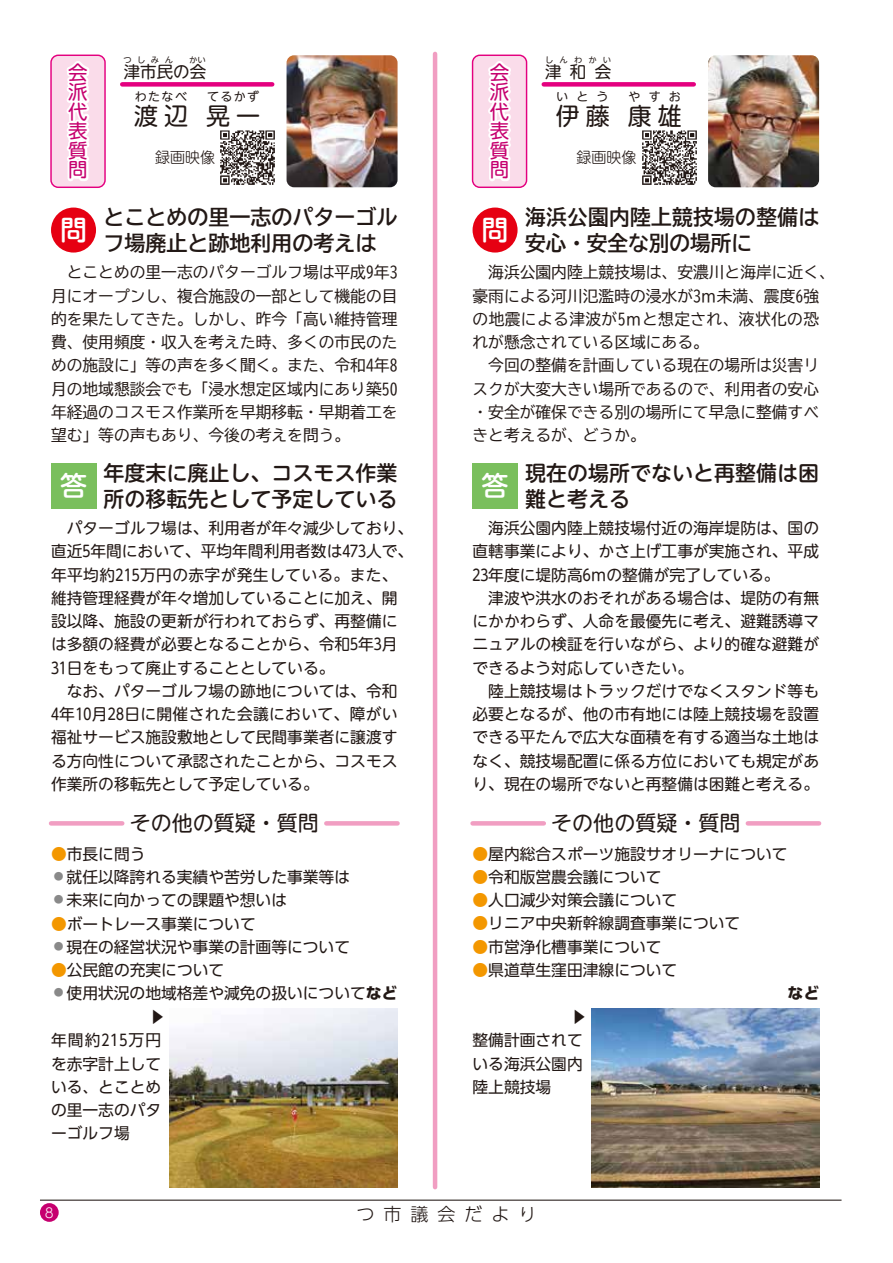
<style>
.page{position:relative;width:893px;height:1263px;background:#fff}
.page>*{position:absolute;margin:0;border:0;box-sizing:border-box;transform-origin:0 0}
.t1{font:24px "BIZ UD Shin M Go";letter-spacing:.25em;color:#221815}
.t2{font:21px/25.8px "BIZ UD Shin M Go Medium";color:#221815;text-align:right}
.t3{font:21px/25.8px "BIZ UD Gothic Bold";color:#221815}
.t4{font:21px/25.8px "BIZ UD Gothic Bold";letter-spacing:.02em;color:#221815}
.t5{font:21px "BIZ UD Shin M Go";color:#221815}
.t6{font:19.5px/19.5px "BIZ UD Shin M Go";color:#c6006f;text-align:justify}
.t7{font:18px "BIZ UD Shin Go Light";letter-spacing:.5em;color:#221815}
.t8{font:16.5px "BIZ UD Shin M Go";color:#221815}
.t9{font:15.75px/23.2px "BIZ UD Shin M Go";color:#221815}
.t10{font:15.75px/23.2px "BIZ UD Gothic";color:#221815;text-align:justify}
.t11{font:15.75px/23.2px "BIZ UD Shin Go";color:#221815;text-align:justify}
.t12{font:15px "BIZ UD Shin M Go Light";color:#221815}
.t13{font:13.5px "BIZ UDP Shin Go Light";color:#fff}
.t14{font:12px "BIZ UD Shin M Go";letter-spacing:.12em;color:#221815}
.t15{font:8.25px "BIZ UD Shin M Go";letter-spacing:.71em;color:#221815}
.s1{color:#f39700}
.s2{font-family:"BIZ UD Shin Go Bold"}
</style>
<div class="page">
<div style="left:51px;top:208px;width:45px;height:45px;background:#e60012;border-radius:50%"></div>
<div style="left:51px;top:463px;width:45px;height:45px;background:#7abf5d"></div>
<div style="left:326px;top:821px;width:72px;height:5px;background:#f19ec2"></div>
<div style="left:51px;top:821px;width:71px;height:5px;background:#f19ec2"></div>
<div style="left:473px;top:208px;width:45px;height:45px;background:#e60012;border-radius:50%"></div>
<div style="left:473px;top:463px;width:45px;height:45px;background:#7abf5d"></div>
<div style="left:748px;top:821px;width:71px;height:5px;background:#f19ec2"></div>
<div style="left:473px;top:821px;width:71px;height:5px;background:#f19ec2"></div>
<hr style="left:40px;top:1199px;width:801px;height:2px;background:#221815">
<div style="left:40px;top:1203px;width:19px;height:19px;background:#c6006f;border-radius:50%"></div>
<hr style="left:433px;top:54px;width:4px;height:1133px;background:#f19ec2">
<svg style="left:50px;top:54px;width:72px;height:131px"></svg>
<div style="left:122px;top:82px;width:150px;height:5px;background:#e4007f"></div>
<img style="left:220px;top:130px;width:55px;height:55px">
<img style="left:287px;top:55px;width:111px;height:132px">
<svg style="left:471px;top:54px;width:73px;height:131px"></svg>
<img style="left:642px;top:130px;width:55px;height:55px">
<div style="left:544px;top:82px;width:150px;height:5px;background:#e4007f"></div>
<img style="left:708px;top:55px;width:111px;height:132px">
<img style="left:170px;top:1009px;width:228px;height:178px">
<img style="left:591px;top:1009px;width:228px;height:178px">
<p class="t6" style="left:68px;top:63px;width:20px">会派代表質問</p>
<p class="t15" style="left:189px;top:55px;width:18px">かい</p>
<p class="t15" style="left:123px;top:55px;width:51px">つしみん</p>
<p class="t8" style="left:124px;top:64px;width:84px">津市民の会</p>
<p class="t14" style="left:135px;top:91px;width:54px">わたなべ</p>
<p class="t14" style="left:207px;top:91px;width:54px">てるかず</p>
<h1 class="t1" style="left:134px;top:104px;width:127px">渡辺 　晃一</h1>
<p class="t12" style="left:155px;top:150px;width:61px">録画映像</p>
<p class="t6" style="left:490px;top:63px;width:20px">会派代表質問</p>
<p class="t15" style="left:545px;top:55px;width:67px">しんわかい</p>
<p class="t8" style="left:545px;top:64px;width:67px">津 和 会</p>
<p class="t14" style="left:556px;top:91px;width:54px">いとう</p>
<p class="t14" style="left:629px;top:91px;width:54px">やすお</p>
<h1 class="t1" style="left:556px;top:104px;width:127px">伊藤 　康雄</h1>
<p class="t12" style="left:577px;top:150px;width:61px">録画映像</p>
<h2 class="t3" style="left:60px;top:204px;width:339px;text-indent:44px">とことめの里一志のパターゴル<sup>問</sup> フ場廃止と跡地利用の考えは</h2>
<h2 class="t4" style="left:482px;top:204px;width:339px;text-indent:44px">海浜公園内陸上競技場の整備は<sup>問</sup> 安心・安全な別の場所に</h2>
<p class="t10" style="left:51px;top:261px;width:348px">　とことめの里一志のパターゴルフ場は平成9年3月にオープンし、複合施設の一部として機能の目的を果たしてきた。しかし、昨今「高い維持管理費、使用頻度・収入を考えた時、多くの市民のための施設に」等の声を多く聞く。また、令和4年8月の地域懇談会でも「浸水想定区域内にあり築50年経過のコスモス作業所を早期移転・早期着工を望む」等の声もあり、今後の考えを問う。</p>
<p class="t10" style="left:473px;top:261px;width:364px;text-align:left">　海浜公園内陸上競技場は、安濃川と海岸に近く、豪雨による河川氾濫時の浸水が3ｍ未満、震度6強の地震による津波が5ｍと想定され、液状化の恐れが懸念されている区域にある。<br>　今回の整備を計画している現在の場所は災害リスクが大変大きい場所であるので、利用者の安心・安全が確保できる別の場所にて早急に整備すべきと考えるが、どうか。</p>
<h2 class="t2" style="left:60px;top:460px;width:339px">年度末に廃止し、コスモス作業<br><sup>答</sup> 所の移転先として予定している</h2>
<h2 class="t2" style="left:482px;top:460px;width:339px;text-align:left;text-indent:44px">現在の場所でないと再整備は困<sup>答</sup> 難と考える</h2>
<p class="t9" style="left:51px;top:517px;width:364px">　パターゴルフ場は、利用者が年々減少しており、直近5年間において、平均年間利用者数は473人で、年平均約215万円の赤字が発生している。また、維持管理経費が年々増加していることに加え、開設以降、施設の更新が行われておらず、再整備には多額の経費が必要となることから、令和5年3月<br>31日をもって廃止することとしている。<br>　なお、パターゴルフ場の跡地については、令和<br>4年10月28日に開催された会議において、障がい福祉サービス施設敷地として民間事業者に譲渡する方向性について承認されたことから、コスモス作業所の移転先として予定している。</p>
<p class="t9" style="left:473px;top:517px;width:348px">　海浜公園内陸上競技場付近の海岸堤防は、国の直轄事業により、かさ上げ工事が実施され、平成<br>23年度に堤防高6ｍの整備が完了している。<br>　津波や洪水のおそれがある場合は、堤防の有無にかかわらず、人命を最優先に考え、避難誘導マニュアルの検証を行いながら、より的確な避難ができるよう対応していきたい。<br>　陸上競技場はトラックだけでなくスタンド等も必要となるが、他の市有地には陸上競技場を設置できる平たんで広大な面積を有する適当な土地はなく、競技場配置に係る方位においても規定があり、現在の場所でないと再整備は困難と考える。</p>
<h2 class="t5" style="left:130px;top:813px;width:190px">その他の質疑・質問</h2>
<h2 class="t5" style="left:551px;top:813px;width:190px">その他の質疑・質問</h2>
<p class="t11" style="left:51px;top:842px;width:96px"><span class="s1">●</span>市長に問う</p>
<p class="t11" style="left:54px;top:865px;width:298px"><sup>●</sup> 就任以降誇れる実績や苦労した事業等は</p>
<p class="t11" style="left:54px;top:889px;width:235px"><sup>●</sup> 未来に向かっての課題や想いは</p>
<p class="t11" style="left:51px;top:912px;width:206px"><span class="s1">●</span>ボートレース事業について</p>
<p class="t11" style="left:54px;top:935px;width:298px"><sup>●</sup> 現在の経営状況や事業の計画等について</p>
<p class="t11" style="left:51px;top:958px;width:175px"><span class="s1">●</span>公民館の充実について</p>
<p class="t11" style="left:54px;top:982px;width:345px"><sup>●</sup> 使用状況の地域格差や減免の扱いについて<span class="s2">など</span></p>
<p class="t11" style="left:473px;top:842px;width:316px"><span class="s1">●</span>屋内総合スポーツ施設サオリーナについて</p>
<p class="t11" style="left:473px;top:865px;width:190px"><span class="s1">●</span>令和版営農会議について</p>
<p class="t11" style="left:473px;top:888px;width:206px"><span class="s1">●</span>人口減少対策会議について</p>
<p class="t11" style="left:473px;top:912px;width:269px"><span class="s1">●</span>リニア中央新幹線調査事業について</p>
<p class="t11" style="left:473px;top:935px;width:190px"><span class="s1">●</span>市営浄化槽事業について</p>
<p class="t11" style="left:473px;top:958px;width:206px"><span class="s1">●</span>県道草生窪田津線について</p>
<p class="t11" style="left:169px;top:1009px;width:17px;rotate:90deg">▲</p>
<p class="t11" style="left:591px;top:1009px;width:17px;rotate:90deg">▲</p>
<p class="t11" style="left:51px;top:1029px;width:112px">年間約215万円を赤字計上している、とことめの里一志のパターゴルフ場</p>
<p class="t11" style="left:473px;top:1029px;width:112px">整備計画されている海浜公園内陸上競技場　　</p>
<p class="t13" style="left:45px;top:1206px;width:10px">8</p>
<p class="t7" style="left:356px;top:1205px;width:181px">つ市議会だより</p>
</div>
